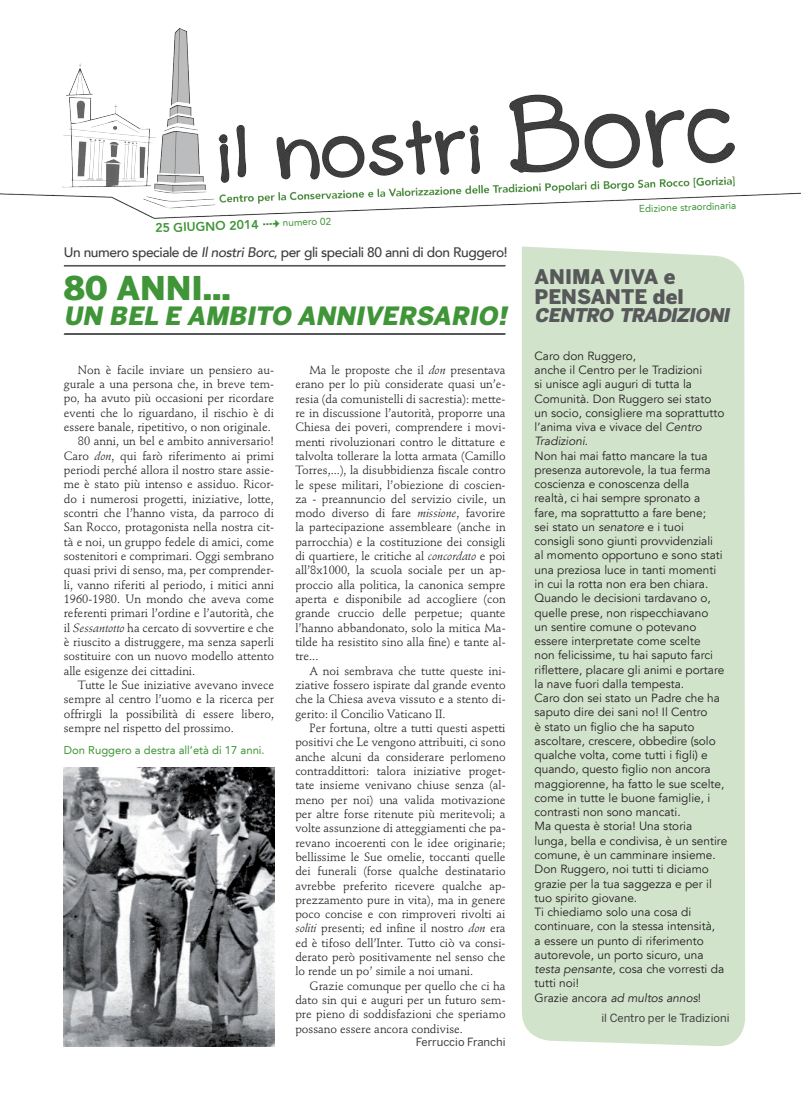
<style>
.page{position:relative;width:801px;height:1110px;background:#fff}
.page>*{position:absolute;margin:0;border:0;box-sizing:border-box;transform-origin:0 0}
.t1{font:900 32.5px "Benton Sans";color:#3f9537}
.t2{font:italic 900 25px "Benton Sans";color:#3f9537}
.t3{font:900 20px "Benton Sans";color:#57585a}
.t4{font:italic 900 18.75px "Benton Sans";color:#57585a}
.t5{font:500 13.75px "Avenir LT";letter-spacing:-.03em;color:#3e3e3f}
.t6{font:800 12.5px "Avenir LT";color:#3f9537}
.t7{font:11.88px/14.2px "Stempel Schneidler Std";color:#231f20;text-align:justify}
.t8{font:11.88px/14.2px "Avenir LT";color:#231f20}
.t9{font:11.25px "Benton Sans";color:#3e3e3f}
.t10{font:11.25px "Avenir LT";color:#3f9537}
.t11{font:10px "Avenir LT";color:#3f9537}
.s1{font-style:italic}
</style>
<div class="page">
<div style="left:522px;top:246px;width:223px;height:800px;background:#d2e3cc"></div>
<svg style="left:64px;top:265px;width:442px;height:1px"></svg>
<svg style="left:64px;top:333px;width:442px;height:2px"></svg>
<img style="left:0;top:28px;width:801px;height:191px">
<img style="left:64px;top:767px;width:210px;height:278px">
<p class="t6" style="left:155px;top:220px;width:105px;rotate:-2deg">25 GIUGNO 2014</p>
<p class="t11" style="left:283px;top:217px;width:50px;rotate:-2deg">numero 02</p>
<p class="t5" style="left:64px;top:244px;width:445px">Un numero speciale de <span class="s1">Il nostri Borc</span>, per gli speciali 80 anni di don Ruggero!</p>
<h1 class="t1" style="left:64px;top:269px;width:169px">80 ANNI...</h1>
<h2 class="t2" style="left:64px;top:301px;width:450px">UN BEL E AMBITO ANNIVERSARIO!</h2>
<p class="t7" style="left:78px;top:363px;width:198px">Non è facile inviare un pensiero au-</p>
<p class="t7" style="left:64px;top:377px;width:212px">gurale a una persona che, in breve tem-</p>
<p class="t7" style="left:64px;top:391px;width:212px">po, ha avuto più occasioni per ricordare</p>
<p class="t7" style="left:64px;top:405px;width:212px">eventi che lo riguardano, il rischio è di</p>
<p class="t7" style="left:64px;top:420px;width:208px">essere banale, ripetitivo, o non originale.</p>
<p class="t7" style="left:78px;top:434px;width:198px">80 anni, un bel e ambito anniversario!</p>
<p class="t7" style="left:64px;top:448px;width:212px">Caro <span class="s1">don</span>, qui farò riferimento ai primi</p>
<p class="t7" style="left:64px;top:463px;width:212px">periodi perché allora il nostro stare assie-</p>
<p class="t7" style="left:64px;top:477px;width:212px">me è stato più intenso e assiduo. Ricor-</p>
<p class="t7" style="left:64px;top:491px;width:212px">do i numerosi progetti, iniziative, lotte,</p>
<p class="t7" style="left:64px;top:506px;width:212px">scontri che l’hanno vista, da parroco di</p>
<p class="t7" style="left:64px;top:520px;width:212px">San Rocco, protagonista nella nostra cit-</p>
<p class="t7" style="left:64px;top:534px;width:212px">tà e noi, un gruppo fedele di amici, come</p>
<p class="t7" style="left:64px;top:549px;width:212px">sostenitori e comprimari. Oggi sembrano</p>
<p class="t7" style="left:64px;top:563px;width:212px">quasi privi di senso, ma, per comprender-</p>
<p class="t7" style="left:64px;top:577px;width:212px">li, vanno riferiti al periodo, i mitici anni</p>
<p class="t7" style="left:64px;top:591px;width:212px">1960-1980. Un mondo che aveva come</p>
<p class="t7" style="left:64px;top:606px;width:212px">referenti primari l’ordine e l’autorità, che</p>
<p class="t7" style="left:64px;top:620px;width:212px">il <span class="s1">Sessantotto</span> ha cercato di sovvertire e che</p>
<p class="t7" style="left:64px;top:634px;width:212px">è riuscito a distruggere, ma senza saperli</p>
<p class="t7" style="left:64px;top:649px;width:212px">sostituire con un nuovo modello attento</p>
<p class="t7" style="left:64px;top:663px;width:133px">alle esigenze dei cittadini.</p>
<p class="t7" style="left:78px;top:677px;width:198px">Tutte le Sue iniziative avevano invece</p>
<p class="t7" style="left:64px;top:692px;width:212px">sempre al centro l’uomo e la ricerca per</p>
<p class="t7" style="left:64px;top:706px;width:212px">offrirgli la possibilità di essere libero,</p>
<p class="t7" style="left:64px;top:720px;width:171px">sempre nel rispetto del prossimo.</p>
<p class="t10" style="left:64px;top:743px;width:202px">Don Ruggero a destra all’età di 17 anni.</p>
<p class="t7" style="left:295px;top:363px;width:212px;text-indent:14px">Ma le proposte che il <span class="s1">don</span> presentava erano per lo più considerate quasi un’e&shy;resia (da comunistelli di sacrestia): mette&shy;re in discussione l’autorità, proporre una Chiesa dei poveri, comprendere i movi&shy;menti rivoluzionari contro le dittature e talvolta tollerare la lotta armata (Camillo Torres,...), la disubbidienza fiscale contro le spese militari, l’obiezione di coscien&shy;za - preannuncio del servizio civile, un modo diverso di fare <span class="s1">missione</span>, favorire la partecipazione assembleare (anche in parrocchia) e la costituzione dei consigli di quartiere, le critiche al <span class="s1">concordato</span> e poi all’8x1000, la scuola sociale per un ap&shy;proccio alla politica, la canonica sempre aperta e disponibile ad accogliere (con grande cruccio delle perpetue; quante l’hanno abbandonato, solo la mitica Ma&shy;tilde ha resistito sino alla fine) e tante al&shy;tre...</p>
<p class="t7" style="left:295px;top:663px;width:212px;text-indent:14px">A noi sembrava che tutte queste ini&shy;ziative fossero ispirate dal grande evento che la Chiesa aveva vissuto e a stento di&shy;gerito: il Concilio Vaticano II.</p>
<p class="t7" style="left:295px;top:720px;width:212px;text-indent:14px">Per fortuna, oltre a tutti questi aspetti positivi che Le vengono attribuiti, ci sono anche alcuni da considerare perlomeno contraddittori: talora iniziative proget&shy;tate insieme venivano chiuse senza (al&shy;meno per noi) una valida motivazione per altre forse ritenute più meritevoli; a volte assunzione di atteggiamenti che pa&shy;revano incoerenti con le idee originarie; bellissime le Sue omelie, toccanti quelle dei funerali (forse qualche destinatario avrebbe preferito ricevere qualche ap&shy;prezzamento pure in vita), ma in genere poco concise e con rimproveri rivolti ai <span class="s1">soliti</span> presenti; ed infine il nostro <span class="s1">don</span> era ed è tifoso dell’Inter. Tutto ciò va consi&shy;derato però positivamente nel senso che lo rende un po’ simile a noi umani.</p>
<p class="t7" style="left:295px;top:978px;width:212px;text-indent:14px">Grazie comunque per quello che ci ha dato sin qui e auguri per un futuro sem&shy;pre pieno di soddisfazioni che speriamo possano essere ancora condivise.</p>
<p class="t9" style="left:416px;top:1035px;width:91px">Ferruccio Franchi</p>
<p class="t11" style="left:639px;top:203px;width:99px;rotate:-2deg">Edizione straordinaria</p>
<h3 class="t3" style="left:534px;top:264px;width:16px">ANIMA</h3>
<h3 class="t3" style="left:609px;top:264px;width:14px">VIVA</h3>
<h3 class="t3" style="left:664px;top:264px;width:13px">E</h3>
<h3 class="t3" style="left:534px;top:284px;width:29px">PENSANTE</h3>
<h3 class="t3" style="left:653px;top:284px;width:32px">DEL</h3>
<h3 class="t4" style="left:534px;top:304px;width:28px">CENTRO</h3>
<h3 class="t4" style="left:619px;top:304px;width:15px">TRA</h3>
<h3 class="t4" style="left:657px;top:304px;width:43px">DIZIONI</h3>
<p class="t8" style="left:534px;top:349px;width:194px">Caro don Ruggero,<br>anche il Centro per le Tradizioni<br>si unisce agli auguri di tutta la<br>Comunità. Don Ruggero sei stato un socio, consigliere ma soprattutto l’anima viva e vivace del <span class="s1">Centro<br>Tradizioni</span>.<br>Non hai mai fatto mancare la tua presenza autorevole, la tua ferma coscienza e conoscenza della<br>realtà, ci hai sempre spronato a<br>fare, ma soprattutto a fare bene;<br>sei stato un <span class="s1">senatore</span> e i tuoi<br>consigli sono giunti provvidenziali<br>al momento opportuno e sono stati una preziosa luce in tanti momenti in cui la rotta non era ben chiara.<br>Quando le decisioni tardavano o, quelle prese, non rispecchiavano<br>un sentire comune o potevano essere interpretate come scelte<br>non felicissime, tu hai saputo farci riflettere, placare gli animi e portare la nave fuori dalla tempesta.<br>Caro don sei stato un Padre che ha saputo dire dei sani no! Il Centro<br>è stato un figlio che ha saputo ascoltare, crescere, obbedire (solo qualche volta, come tutti i figli) e quando, questo figlio non ancora maggiorenne, ha fatto le sue scelte, come in tutte le buone famiglie, i contrasti non sono mancati.<br>Ma questa è storia! Una storia lunga, bella e condivisa, è un sentire comune, è un camminare insieme.<br>Don Ruggero, noi tutti ti diciamo grazie per la tua saggezza e per il tuo spirito giovane.<br>Ti chiediamo solo una cosa di continuare, con la stessa intensità,<br>a essere un punto di riferimento autorevole, un porto sicuro, una <span class="s1">testa pensante</span>, cosa che vorresti da tutti noi!<br>Grazie ancora <span class="s1">ad multos annos</span>!</p>
<p class="t9" style="left:601px;top:1011px;width:130px">il Centro per le Tradizioni</p>
</div>
